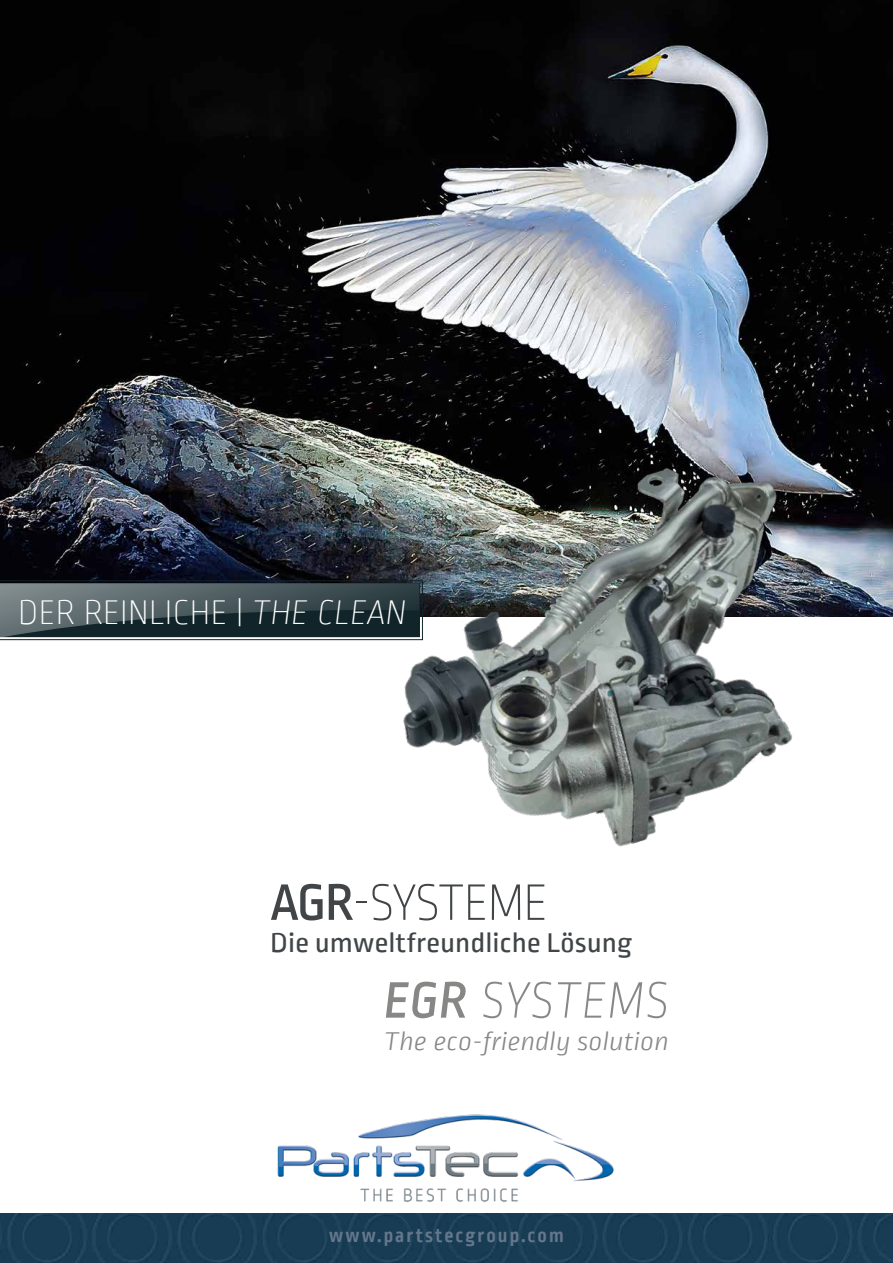
<style>
.page{position:relative;width:893px;height:1263px;background:#fff}
.page>*{position:absolute;margin:0;border:0;box-sizing:border-box;transform-origin:0 0}
.t1{font:200 54px/97.8px "Ropa Sans PTT";letter-spacing:-.025em;color:#414547}
.t2{font:200 36px "Ropa Sans PTT";letter-spacing:.01em;color:#fff}
.t3{font:28.5px "Ropa Sans PTT";color:#414547;scale:1.1 1}
.t4{font:italic 300 27px "Ropa Sans PTT";color:#878786;scale:1.1 1}
.t5{font:700 21px "Ropa Sans PTT";letter-spacing:.1em;color:#64778b}
.s1{font-style:italic}
.s2{font-weight:500}
.s3{font-weight:500;font-style:italic;color:#878786}
.s4{font-style:italic;color:#878786}
</style>
<div class="page">
<img style="left:0;top:0;width:893px;height:616px">
<svg style="left:0;top:580px;width:339px;height:61px;background:#465559"></svg>
<img style="left:0;top:1213px;width:893px;height:50px">
<img style="left:277px;top:1114px;width:337px;height:88px">
<img style="left:339px;top:427px;width:546px;height:420px">
<p class="t2" style="left:18px;top:594px;width:390px">DER REINLICHE | <span class="s1">THE CLEAN</span></p>
<h1 class="t1" style="left:384px;top:857px;width:286px;text-indent:-114px"><span class="s2">AGR</span>-SYSTEME<br><span class="s3">EGR</span> <span class="s4">SYSTEMS</span></h1>
<p class="t3" style="left:270px;top:927px;width:330px">Die umweltfreundliche Lösung</p>
<p class="t4" style="left:384px;top:1027px;width:261px">The eco-friendly solution</p>
<p class="t5" style="left:329px;top:1223px;width:236px">www.partstecgroup.com</p>
</div>
